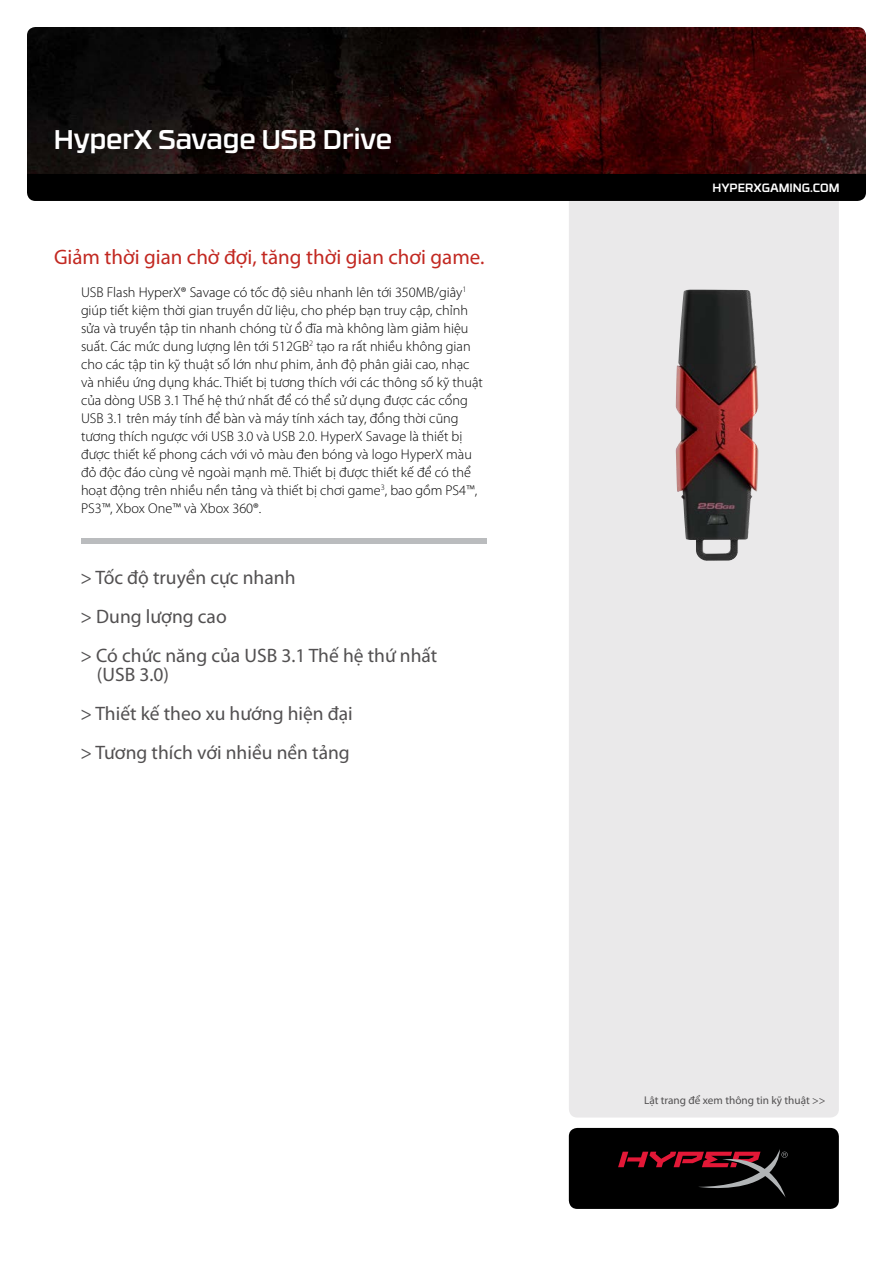
<style>
.page{position:relative;width:893px;height:1263px;background:#fff}
.page>*{position:absolute;margin:0;border:0;box-sizing:border-box;transform-origin:0 0}
.t1{font:500 27px "RB No 3.1";color:#fff}
.t2{font:21px "Myriad Pro";color:#c22821}
.t3{font:19.5px/39px "Myriad Pro";color:#525051}
.t4{font:300 14.25px/18px "Myriad Pro";color:#000}
.t5{font:500 12px "RB No 3.1";color:#fff}
.t6{font:11.25px "Myriad Pro";color:#525051}
</style>
<div class="page">
<div style="left:569px;top:201px;width:270px;height:916px;background:#eae9ea"></div>
<div style="left:569px;top:1128px;width:270px;height:81px;background:#000;border-radius:8px"></div>
<svg style="left:618px;top:1149px;width:170px;height:49px"></svg>
<img style="left:27px;top:27px;width:839px;height:147px">
<div style="left:27px;top:174px;width:839px;height:27px;background:#000"></div>
<div style="left:82px;top:538px;width:405px;height:6px;background:#babcbe"></div>
<img style="left:676px;top:289px;width:83px;height:272px">
<h1 class="t1" style="left:54px;top:118px;width:340px">HyperX Savage USB Drive</h1>
<h2 class="t2" style="left:54px;top:243px;width:432px">Giảm thời gian chờ đợi, tăng thời gian chơi game.</h2>
<p class="t4" style="left:81px;top:283px;width:403px">USB Flash HyperX® Savage có tốc độ siêu nhanh lên tới 350MB/giây<sup>1 </sup>giúp tiết kiệm thời gian truyền dữ liệu, cho phép bạn truy cập, chỉnh sửa và truyền tập tin nhanh chóng từ ổ đĩa mà không làm giảm hiệu suất. Các mức dung lượng lên tới 512GB<sup>2</sup> tạo ra rất nhiều không gian cho các tập tin kỹ thuật số lớn như phim, ảnh độ phân giải cao, nhạc và nhiều ứng dụng khác. Thiết bị tương thích với các thông số kỹ thuật của dòng USB 3.1 Thế hệ thứ nhất để có thể sử dụng được các cổng USB 3.1 trên máy tính để bàn và máy tính xách tay, đồng thời cũng tương thích ngược với USB 3.0 và USB 2.0. HyperX Savage là thiết bị được thiết kế phong cách với vỏ màu đen bóng và logo HyperX màu đỏ độc đáo cùng vẻ ngoài mạnh mẽ. Thiết bị được thiết kế để có thể hoạt động trên nhiều nền tảng và thiết bị chơi game<sup>3</sup>, bao gồm PS4™, PS3™, Xbox One™ và Xbox 360®.</p>
<h3 class="t3" style="left:80px;top:557px;width:358px">&gt; Tốc độ truyền cực nhanh<br>&gt; Dung lượng cao<br>&gt; Có chức năng của USB 3.1 Thế hệ thứ nhất</h3>
<h3 class="t3" style="left:80px;top:655px;width:274px;text-indent:16px">(USB 3.0)<br>&gt; Thiết kế theo xu hướng hiện đại &gt; Tương thích với nhiều nền tảng</h3>
<p class="t5" style="left:712px;top:178px;width:129px">HYPERXGAMING.COM</p>
<p class="t6" style="left:644px;top:1093px;width:183px">Lật trang để xem thông tin kỹ thuật &gt;&gt;</p>
</div>
